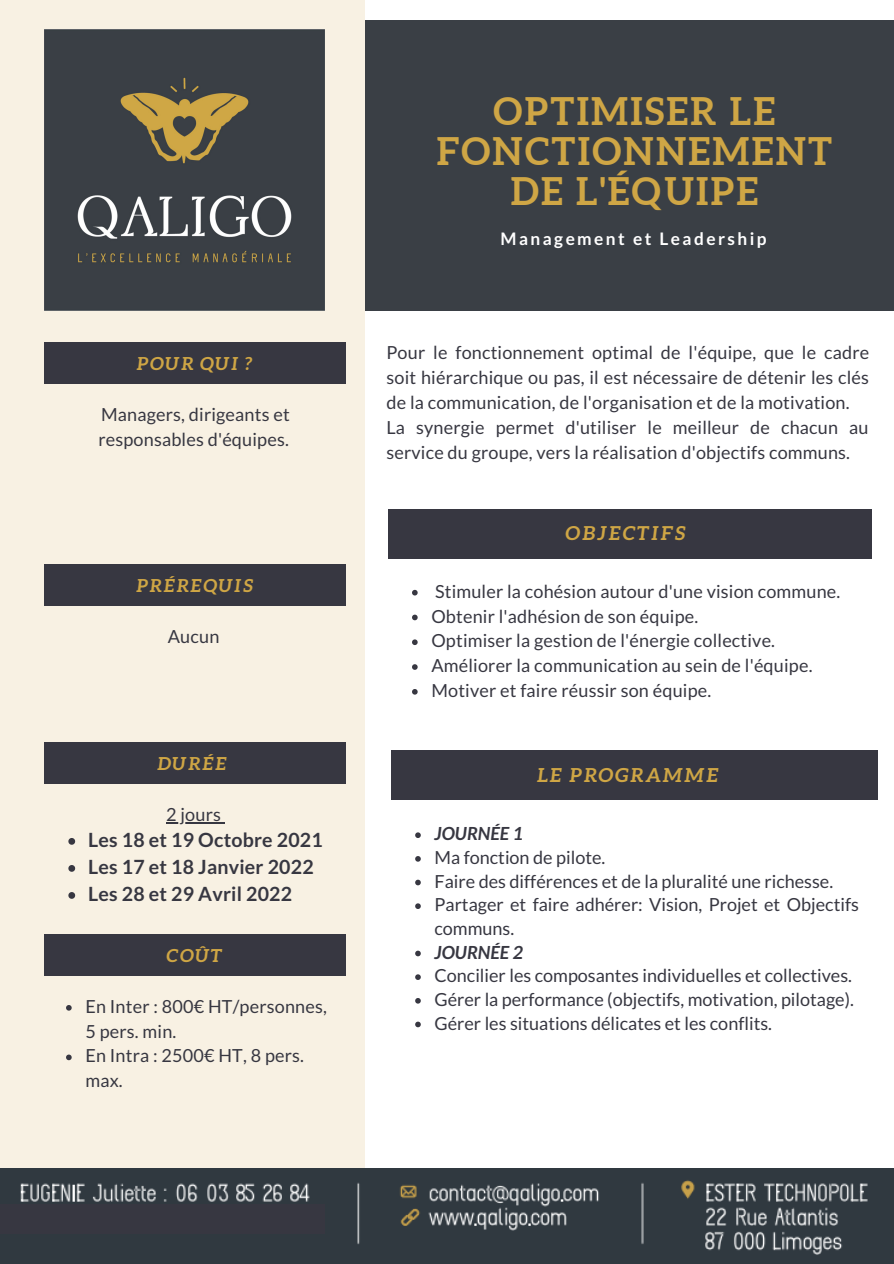
<style>
.page{position:relative;width:894px;height:1264px;background:#fff}
.page>*{position:absolute;margin:0;border:0;box-sizing:border-box;transform-origin:0 0}
.t1{font:700 37.95px/40.2px "Aleo";letter-spacing:.06em;color:#cfa645;text-align:center}
.t2{font:700 19.5px "Lato";letter-spacing:.01em;color:#373741}
.t3{font:italic 700 19.35px "Aleo";letter-spacing:.07em;color:#cfa645}
.t4{font:italic 700 19.2px "Aleo";letter-spacing:.07em;color:#cfa645}
.t5{font:18px/24.8px "Lato";letter-spacing:.01em;color:#373741}
.t6{font:italic 700 18px "Aleo";letter-spacing:.07em;color:#cfa645}
.t7{font:italic 700 18px "Lato";color:#373741}
.t8{font:700 17.25px "Lato";letter-spacing:.14em;color:#fff}
</style>
<div class="page">
<div style="left:331px;top:20px;width:562px;height:291px;background:#3a3f45"></div>
<div style="left:0;top:0;width:364px;height:1263px;background:#f8f1e3"></div>
<div style="left:388px;top:509px;width:483px;height:49px;background:#373741"></div>
<svg style="left:412px;top:590px;width:5px;height:5px"></svg>
<svg style="left:412px;top:614px;width:5px;height:6px"></svg>
<svg style="left:412px;top:639px;width:5px;height:6px"></svg>
<svg style="left:412px;top:664px;width:5px;height:6px"></svg>
<svg style="left:412px;top:689px;width:5px;height:5px"></svg>
<div style="left:44px;top:564px;width:301px;height:41px;background:#373741"></div>
<div style="left:391px;top:750px;width:486px;height:50px;background:#373741"></div>
<svg style="left:415px;top:832px;width:5px;height:6px"></svg>
<svg style="left:415px;top:856px;width:5px;height:5px"></svg>
<svg style="left:415px;top:879px;width:5px;height:6px"></svg>
<svg style="left:415px;top:903px;width:5px;height:6px"></svg>
<svg style="left:415px;top:950px;width:5px;height:6px"></svg>
<svg style="left:415px;top:974px;width:5px;height:5px"></svg>
<svg style="left:415px;top:998px;width:5px;height:5px"></svg>
<svg style="left:415px;top:1021px;width:5px;height:6px"></svg>
<img style="left:44px;top:30px;width:280px;height:280px">
<div style="left:44px;top:933px;width:301px;height:42px;background:#373741"></div>
<svg style="left:66px;top:1005px;width:6px;height:5px"></svg>
<svg style="left:66px;top:1054px;width:6px;height:6px"></svg>
<div style="left:44px;top:742px;width:301px;height:41px;background:#373741"></div>
<svg style="left:68px;top:838px;width:7px;height:6px"></svg>
<svg style="left:68px;top:865px;width:7px;height:6px"></svg>
<svg style="left:68px;top:892px;width:7px;height:6px"></svg>
<hr style="left:166px;top:822px;width:55px;height:1px;background:#373741">
<div style="left:44px;top:342px;width:301px;height:41px;background:#373741"></div>
<img style="left:0;top:1168px;width:893px;height:95px">
<div style="left:0;top:1204px;width:324px;height:29px;background:#373741"></div>
<p class="t6" style="left:136px;top:353px;width:118px">POUR QUI ?</p>
<p class="t5" style="left:98px;top:401px;width:193px">Managers, dirigeants et responsables d'équipes.</p>
<p class="t6" style="left:136px;top:575px;width:119px">PRÉREQUIS</p>
<p class="t5" style="left:168px;top:623px;width:53px">Aucun</p>
<p class="t6" style="left:157px;top:753px;width:71px">DURÉE</p>
<p class="t5" style="left:166px;top:801px;width:56px">2 jours</p>
<p class="t2" style="left:88px;top:827px;width:236px">Les 18 et 19 Octobre 2021</p>
<p class="t2" style="left:88px;top:854px;width:227px">Les 17 et 18 Janvier 2022</p>
<p class="t2" style="left:88px;top:881px;width:205px">Les 28 et 29 Avril 2022</p>
<p class="t6" style="left:166px;top:944px;width:58px">COÛT</p>
<p class="t5" style="left:85px;top:993px;width:243px">En Inter : 800€ HT/personnes,<br>5 pers. min.</p>
<p class="t5" style="left:85px;top:1043px;width:220px">En Intra : 2500€ HT, 8 pers. max.</p>
<p class="t1" style="left:436px;top:91px;width:397px">OPTIMISER LE<br>FONCTIONNEMENT<br>DE L'ÉQUIPE</p>
<p class="t8" style="left:500px;top:228px;width:267px">Management et Leadership</p>
<p class="t5" style="left:386px;top:340px;width:484px;text-align:justify">Pour le fonctionnement optimal de l'équipe, que le cadre soit hiérarchique ou pas, il est nécessaire de détenir les clés de la communication, de l'organisation et de la motivation.</p>
<p class="t5" style="left:386px;top:414px;width:483px">La synergie permet d'utiliser le meilleur de chacun au service du groupe, vers la réalisation d'objectifs communs.</p>
<p class="t4" style="left:565px;top:522px;width:122px">OBJECTIFS</p>
<p class="t5" style="left:435px;top:578px;width:407px">Stimuler la cohésion autour d'une vision commune.</p>
<p class="t5" style="left:431px;top:603px;width:268px">Obtenir l'adhésion de son équipe.</p>
<p class="t5" style="left:431px;top:628px;width:345px">Optimiser la gestion de l'énergie collective.</p>
<p class="t5" style="left:431px;top:652px;width:382px">Améliorer la communication au sein de l'équipe.</p>
<p class="t5" style="left:431px;top:677px;width:281px">Motiver et faire réussir son équipe.</p>
<p class="t3" style="left:536px;top:764px;width:184px">LE PROGRAMME</p>
<p class="t7" style="left:434px;top:822px;width:90px">JOURNÉE 1</p>
<p class="t5" style="left:434px;top:844px;width:172px">Ma fonction de pilote.</p>
<p class="t5" style="left:434px;top:868px;width:400px">Faire des différences et de la pluralité une richesse.</p>
<p class="t5" style="left:434px;top:892px;width:426px;line-height:23.7px">Partager et faire adhérer: Vision, Projet et Objectifs communs.</p>
<p class="t7" style="left:434px;top:940px;width:90px">JOURNÉE 2</p>
<p class="t5" style="left:434px;top:962px;width:419px">Concilier les composantes individuelles et collectives.</p>
<p class="t5" style="left:434px;top:986px;width:421px">Gérer la performance (objectifs, motivation, pilotage).</p>
<p class="t5" style="left:434px;top:1010px;width:339px">Gérer les situations délicates et les conflits.</p>
</div>
